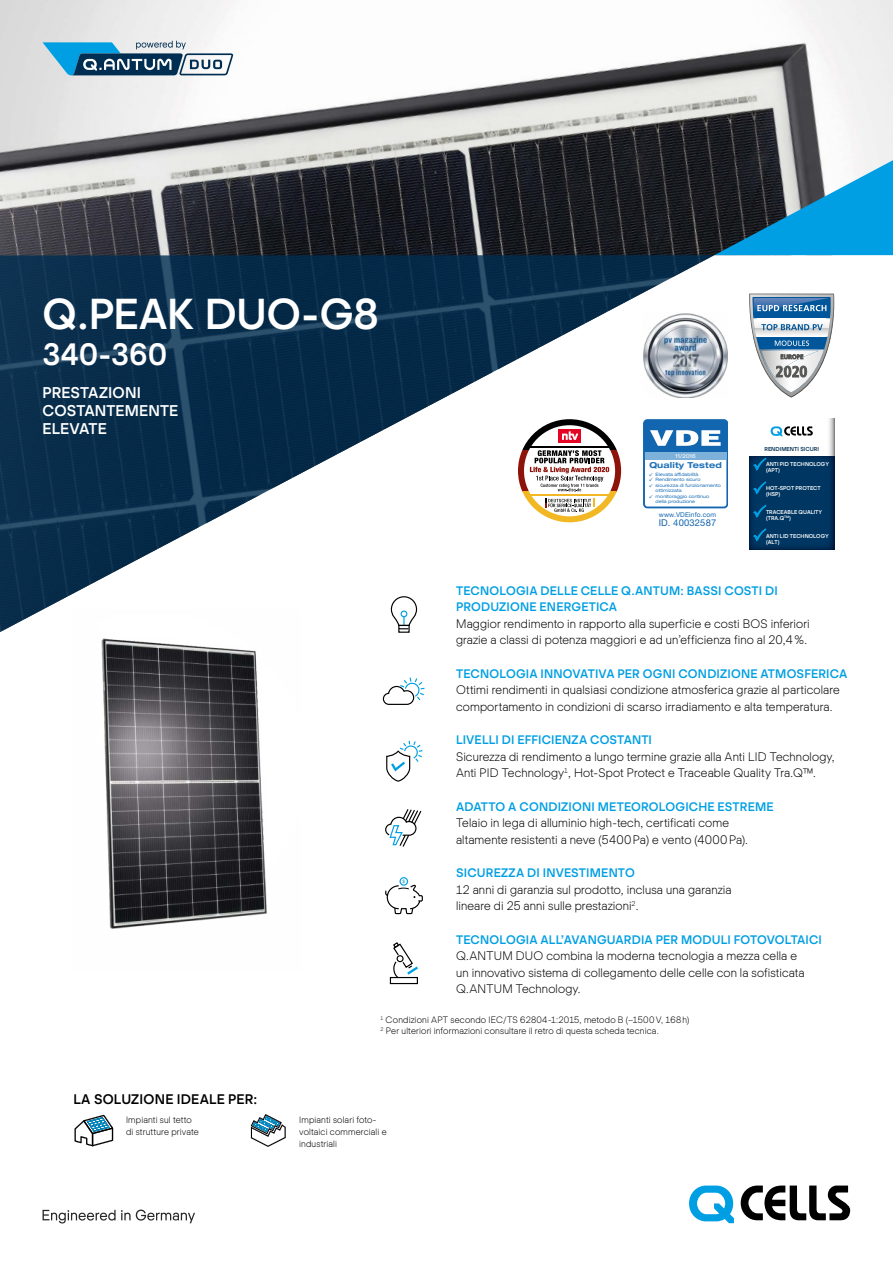
<style>
.page{position:relative;width:893px;height:1263px;background:#fff}
.page>*{position:absolute;margin:0;border:0;box-sizing:border-box;transform-origin:0 0}
.t1{font:42px "Actual M";letter-spacing:-.01em;color:#fff}
.t2{font:30px "Actual M";letter-spacing:-.005em;color:#fff}
.t3{font:15.15px/18px "Actual M";letter-spacing:.01em;color:#fff}
.t4{font:13.5px "Actual M";letter-spacing:.02em;color:#000}
.t5{font:12px/16.5px "Actual L";letter-spacing:.01em;color:#000}
.t6{font:12px/16.5px "Actual M";letter-spacing:.015em;color:#009fe3}
.t7{font:9.3px "Helvetica Neue LT Std";letter-spacing:.02em;color:#1064af}
.t8{font:9px/12px "Actual L";letter-spacing:.02em;color:#000}
.t9{font:700 expanded 8.25px "Helvetica Neue LT Std";letter-spacing:.02em;color:#1d71b8}
.t10{font:6.6px "Helvetica Neue LT Std";letter-spacing:.02em;color:#1064af}
.t11{font:5.55px/6.4px "Actual M";color:#fff}
.t12{font:5.55px "Actual M";color:#002e52}
.t13{font:expanded 5.4px "Helvetica Neue LT Std";color:#fff}
.t14{font:5.4px/5.4px "Wingdings";color:#1d71b8;text-align:justify}
.t15{font:expanded 4.5px/5.4px "Helvetica Neue LT Std";color:#1d71b8}
</style>
<div class="page">
<img style="left:101px;top:639px;width:166px;height:290px">
<img style="left:0;top:0;width:893px;height:550px">
<svg style="left:43px;top:1209px;width:152px;height:14px"></svg>
<svg style="left:0;top:255px;width:714px;height:384px"></svg>
<svg style="left:714px;top:153px;width:179px;height:102px;background:#327c9d"></svg>
<svg style="left:43px;top:41px;width:190px;height:34px"></svg>
<svg style="left:689px;top:1185px;width:45px;height:38px"></svg>
<svg style="left:741px;top:1185px;width:109px;height:35px"></svg>
<svg style="left:749px;top:294px;width:85px;height:104px"></svg>
<img style="left:643px;top:312px;width:85px;height:86px">
<div style="left:749px;top:455px;width:85px;height:94px;background:#003762"></div>
<div style="left:749px;top:419px;width:85px;height:36px;background:#fff"></div>
<svg style="left:752px;top:457px;width:15px;height:14px"></svg>
<svg style="left:753px;top:481px;width:14px;height:14px"></svg>
<svg style="left:829px;top:419px;width:5px;height:36px"></svg>
<svg style="left:771px;top:426px;width:42px;height:10px"></svg>
<svg style="left:753px;top:504px;width:14px;height:14px"></svg>
<svg style="left:753px;top:528px;width:14px;height:14px"></svg>
<div style="left:643px;top:419px;width:85px;height:89px;background:#1265af;border-radius:4px"></div>
<svg style="left:650px;top:430px;width:71px;height:16px"></svg>
<svg style="left:390px;top:596px;width:28px;height:33px"></svg>
<svg style="left:382px;top:677px;width:43px;height:28px"></svg>
<svg style="left:386px;top:740px;width:37px;height:42px"></svg>
<svg style="left:385px;top:809px;width:37px;height:38px"></svg>
<div style="left:399px;top:877px;width:9px;height:9px;border:1px solid #009fe3;border-radius:50%"></div>
<svg style="left:385px;top:879px;width:38px;height:36px"></svg>
<svg style="left:392px;top:942px;width:26px;height:35px"></svg>
<div style="left:390px;top:977px;width:28px;height:7px;border:1px solid #000"></div>
<svg style="left:74px;top:1114px;width:40px;height:33px"></svg>
<svg style="left:250px;top:1114px;width:36px;height:33px"></svg>
<svg style="left:518px;top:450px;width:103px;height:41px"></svg>
<svg style="left:518px;top:491px;width:103px;height:31px"></svg>
<svg style="left:518px;top:419px;width:103px;height:31px"></svg>
<div style="left:524px;top:425px;width:91px;height:91px;background:#fff;border-radius:50%"></div>
<hr style="left:529px;top:446px;width:80px;height:1px;background:#000">
<hr style="left:527px;top:494px;width:85px;height:2px;background:#f2b824">
<div style="left:558px;top:429px;width:23px;height:14px;background:#e40524"></div>
<svg style="left:562px;top:431px;width:16px;height:9px"></svg>
<svg style="left:545px;top:499px;width:49px;height:13px"></svg>
<svg style="left:530px;top:450px;width:79px;height:42px"></svg>
<svg style="left:645px;top:452px;width:81px;height:54px;background:#ebf3f9"></svg>
<h1 class="t1" style="left:43px;top:289px;width:338px">Q.PEAK DUO-G8</h1>
<h2 class="t2" style="left:43px;top:337px;width:126px">340-360</h2>
<p class="t3" style="left:43px;top:383px;width:137px">PRESTAZIONI<br>COSTANTEMENTE<br>ELEVATE</p>
<p class="t13" style="left:675px;top:452px;width:22px">11/2016</p>
<p class="t9" style="left:649px;top:460px;width:74px">Quality Tested</p>
<p class="t15" style="left:656px;top:471px;width:67px">Elevata affidabilità<br>Rendimento sicuro sicurezza di funzionamento ottimizzata<br>monitoraggio continuo della produzione</p>
<p class="t14" style="left:649px;top:472px;width:6px">✓ ✓ ✓</p>
<p class="t10" style="left:659px;top:510px;width:59px">www.VDEinfo.com</p>
<p class="t7" style="left:659px;top:517px;width:59px">ID. 40032587</p>
<p class="t12" style="left:764px;top:446px;width:56px">RENDIMENTI SICURI</p>
<p class="t11" style="left:766px;top:461px;width:65px">ANTI PID TECHNOLOGY (APT)</p>
<p class="t11" style="left:766px;top:484px;width:56px">HOT-SPOT PROTECT (HSP)</p>
<p class="t11" style="left:766px;top:508px;width:58px">TRACEABLE QUALITY (TRA.Q<sup>TM</sup>)</p>
<p class="t11" style="left:766px;top:532px;width:64px">ANTI LID TECHNOLOGY (ALT)</p>
<p class="t6" style="left:456px;top:582px;width:323px">TECNOLOGIA DELLE CELLE Q.ANTUM: BASSI COSTI DI<br>PRODUZIONE ENERGETICA</p>
<p class="t5" style="left:456px;top:615px;width:355px">Maggior rendimento in rapporto alla superficie e costi BOS inferiori grazie a classi di potenza maggiori e ad un’efficienza fino al 20,4%.</p>
<p class="t6" style="left:456px;top:665px;width:393px">TECNOLOGIA INNOVATIVA PER OGNI CONDIZIONE ATMOSFERICA</p>
<p class="t5" style="left:456px;top:682px;width:385px">Ottimi rendimenti in qualsiasi condizione atmosferica grazie al particolare comportamento in condizioni di scarso irradiamento e alta temperatura.</p>
<p class="t6" style="left:456px;top:731px;width:197px">LIVELLI DI EFFICIENZA COSTANTI</p>
<p class="t5" style="left:456px;top:748px;width:380px">Sicurezza di rendimento a lungo termine grazie alla Anti LID Technology,<br>Anti PID Technology<sup>1</sup>, Hot-Spot Protect e Traceable Quality Tra.Q™.</p>
<p class="t6" style="left:456px;top:798px;width:319px">ADATTO A CONDIZIONI METEOROLOGICHE ESTREME</p>
<p class="t5" style="left:456px;top:815px;width:293px">Telaio in lega di alluminio high-tech, certificati come altamente resistenti a neve (5400Pa) e vento (4000Pa).</p>
<p class="t6" style="left:456px;top:864px;width:180px">SICUREZZA DI INVESTIMENTO</p>
<p class="t5" style="left:456px;top:881px;width:277px">12 anni di garanzia sul prodotto, inclusa una garanzia lineare di 25 anni sulle prestazioni<sup>2</sup>.</p>
<p class="t6" style="left:456px;top:931px;width:367px">TECNOLOGIA ALL’AVANGUARDIA PER MODULI FOTOVOLTAICI</p>
<p class="t5" style="left:456px;top:948px;width:350px">Q.ANTUM DUO combina la moderna tecnologia a mezza cella e un innovativo sistema di collegamento delle celle con la sofisticata<br>Q.ANTUM Technology.</p>
<p class="t8" style="left:381px;top:1014px;width:310px;line-height:10.8px"><sup>1</sup> Condizioni APT secondo IEC/TS 62804-1:2015, metodo B (−1500V, 168h)<br><sup>2</sup> Per ulteriori informazioni consultare il retro di questa scheda tecnica.</p>
<p class="t4" style="left:73px;top:1091px;width:185px">LA SOLUZIONE IDEALE PER:</p>
<p class="t8" style="left:126px;top:1113px;width:74px">Impianti sul tetto di strutture private</p>
<p class="t8" style="left:299px;top:1113px;width:89px">Impianti solari foto&shy;voltaici commerciali e industriali</p>
</div>
